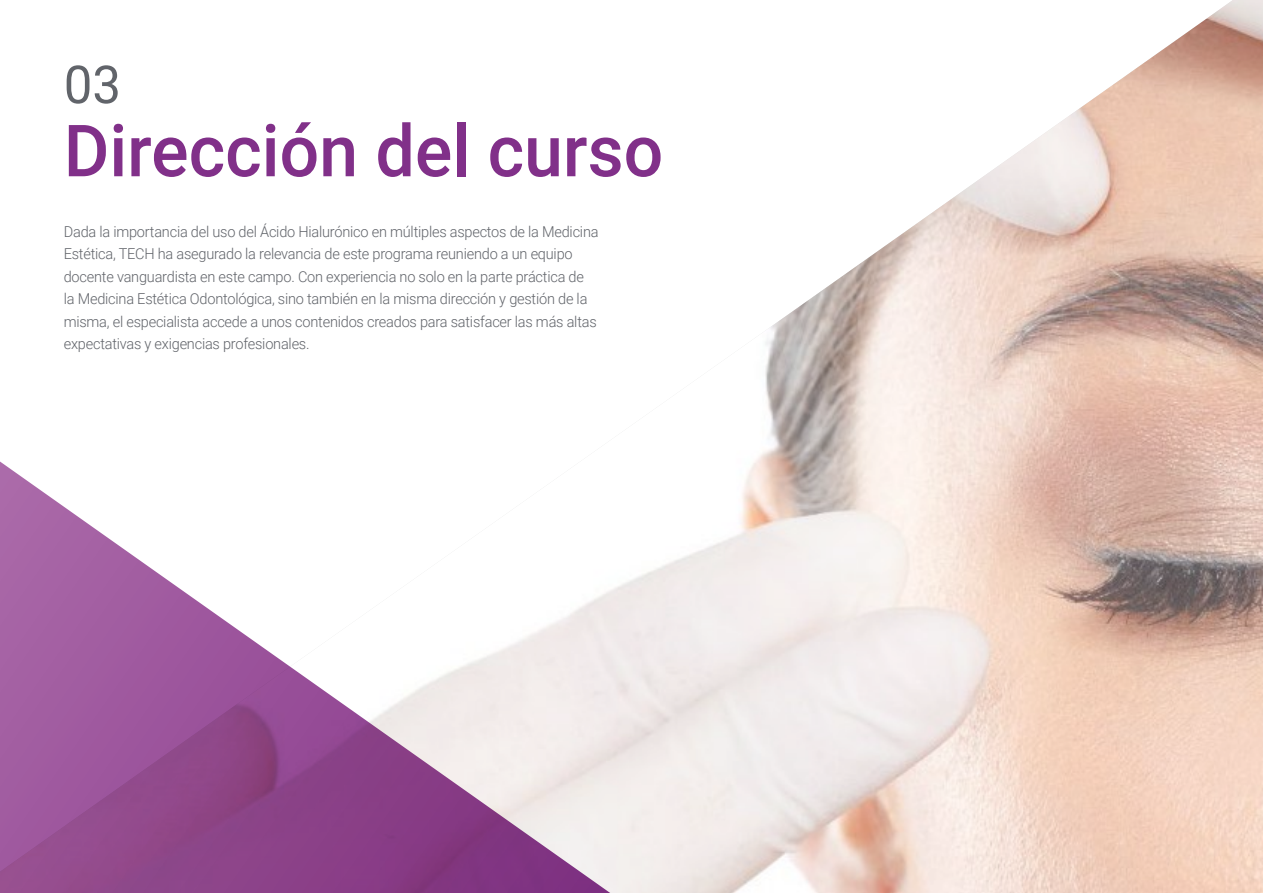
<style>
.page{position:relative;width:1263px;height:893px;background:#fff}
.page>*{position:absolute;margin:0;border:0;box-sizing:border-box;transform-origin:0 0}
.t1{font:500 72px "Roboto";color:#813089}
.t2{font:52.5px "Roboto";color:#61646a}
.t3{font:300 15px/22.5px "Roboto";letter-spacing:-.015em;color:#61646a}
</style>
<div class="page">
<img style="left:640px;top:0;width:623px;height:893px">
<svg style="left:0;top:461px;width:640px;height:432px"></svg>
<h2 class="t2" style="left:64px;top:48px;width:59px">03</h2>
<h1 class="t1" style="left:64px;top:100px;width:601px">Dirección del curso</h1>
<p class="t3" style="left:64px;top:219px;width:536px">Dada la importancia del uso del Ácido Hialurónico en múltiples aspectos de la Medicina Estética, TECH ha asegurado la relevancia de este programa reuniendo a un equipo docente vanguardista en este campo. Con experiencia no solo en la parte práctica de<br>la Medicina Estética Odontológica, sino también en la misma dirección y gestión de la misma, el especialista accede a unos contenidos creados para satisfacer las más altas expectativas y exigencias profesionales.</p>
</div>
